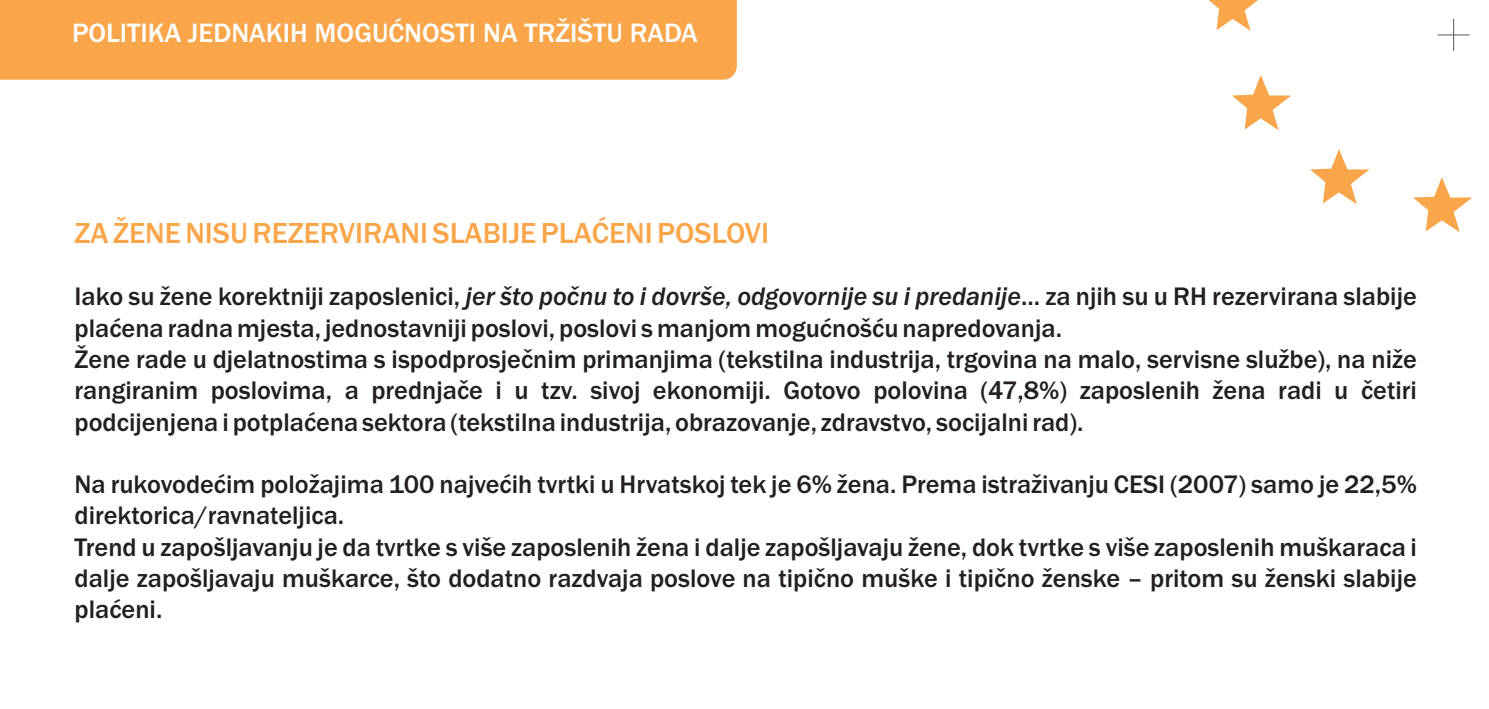
<style>
.page{position:relative;width:1489px;height:709px;background:#fff}
.page>*{position:absolute;margin:0;border:0;box-sizing:border-box;transform-origin:0 0}
.t1{font:500 30px "Franklin Gothic";color:#f9a64a}
.t2{font:500 27.5px "Franklin Gothic";color:#fff}
.t3{font:500 26.25px/31.2px "Franklin Gothic";color:#231f20}
.s1{font-style:italic}
</style>
<div class="page">
<div style="left:0;top:0;width:736px;height:80px;background:#f9a64a"></div>
<hr style="left:1452px;top:19px;width:1px;height:32px;background:#57585a">
<hr style="left:1437px;top:34px;width:32px;height:1px;background:#57585a">
<svg style="left:1413px;top:177px;width:59px;height:55px"></svg>
<svg style="left:1310px;top:149px;width:59px;height:55px"></svg>
<svg style="left:1232px;top:75px;width:59px;height:55px"></svg>
<svg style="left:1208px;top:0;width:50px;height:31px"></svg>
<p class="t2" style="left:72px;top:22px;width:627px">POLITIKA JEDNAKIH MOGUÆNOSTI NA TRŽIŠTU RADA</p>
<p class="t1" style="left:75px;top:222px;width:696px">ZA ŽENE NISU REZERVIRANI SLABIJE PLAÆENI POSLOVI</p>
<p class="t3" style="left:75px;top:283px;width:1343px">Iako su žene korektniji zaposlenici, <span class="s1">jer što poènu to i dovrše, odgovornije su i predanije</span>... za njih su u RH rezervirana slabije plaæena radna mjesta, jednostavniji poslovi, poslovi s manjom moguænošæu napredovanja.<br>Žene rade u djelatnostima s ispodprosjeènim primanjima (tekstilna industrija, trgovina na malo, servisne službe), na niže rangiranim poslovima, a prednjaèe i u tzv. sivoj ekonomiji. Gotovo polovina (47,8%) zaposlenih žena radi u èetiri podcijenjena i potplaæena sektora (tekstilna industrija, obrazovanje, zdravstvo, socijalni rad).</p>
<p class="t3" style="left:75px;top:470px;width:1343px">Na rukovodeæim položajima 100 najveæih tvrtki u Hrvatskoj tek je 6% žena. Prema istraživanju CESI (2007) samo je 22,5% direktorica/ravnateljica.<br>Trend u zapošljavanju je da tvrtke s više zaposlenih žena i dalje zapošljavaju žene, dok tvrtke s više zaposlenih muškaraca i dalje zapošljavaju muškarce, što dodatno razdvaja poslove na tipièno muške i tipièno ženske – pritom su ženski slabije plaæeni.</p>
</div>
